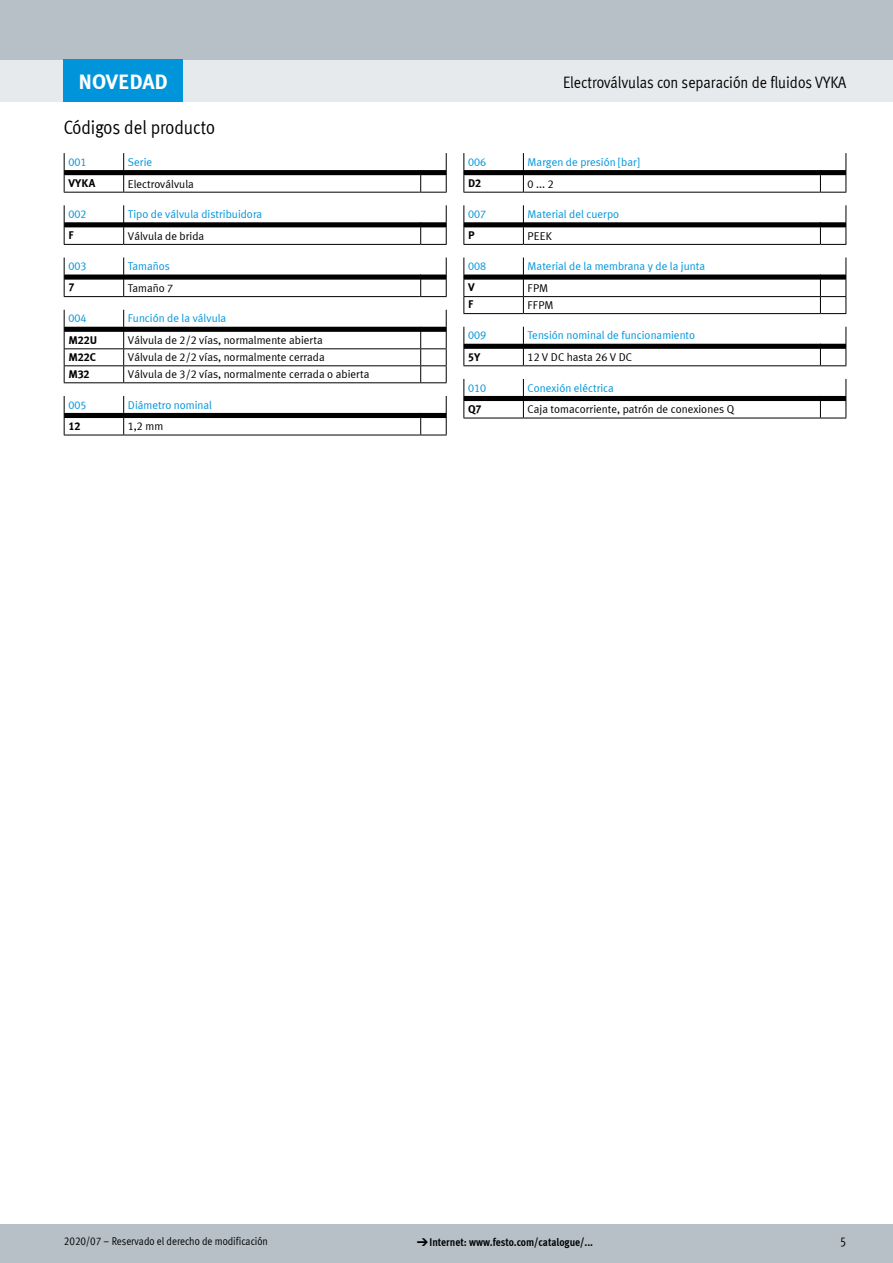
<style>
.page{position:relative;width:893px;height:1263px;background:#fff}
.page>*{position:absolute;margin:0;border:0;box-sizing:border-box;transform-origin:0 0}
.t1{font:700 21px "Meta Plus LF";letter-spacing:-.005em;color:#fff}
.FES_title_section{font:19.5px "Meta Cond LF";color:#000}
.FES_title_family{font:16.5px "Meta Cond LF";color:#000}
.t2{font:12.75px "Meta Cond LF";color:#000}
.t3{font:11.25px "Meta Plus LF";color:#000}
.t4{font:11.25px "Meta Plus LF";color:#0095db}
.t5{font:11.25px "Meta Cond LF";color:#000}
.t6{font:700 11.25px "Meta Cond LF";color:#000}
.t7{font:700 11.25px "Meta Plus LF";color:#000}
.s1{font-family:"Meto Pict 182";font-weight:400}
</style>
<div class="page">
<div style="left:0;top:1225px;width:893px;height:38px;background:#b6c0c6"></div>
<div style="left:0;top:60px;width:893px;height:42px;background:#e7eaec"></div>
<div style="left:0;top:0;width:893px;height:60px;background:#b6c0c6"></div>
<svg style="left:64px;top:153px;width:383px;height:40px"></svg>
<svg style="left:64px;top:205px;width:383px;height:40px"></svg>
<svg style="left:64px;top:257px;width:383px;height:40px"></svg>
<svg style="left:64px;top:310px;width:383px;height:73px"></svg>
<svg style="left:64px;top:396px;width:383px;height:40px"></svg>
<svg style="left:463px;top:153px;width:384px;height:40px"></svg>
<svg style="left:463px;top:205px;width:384px;height:40px"></svg>
<svg style="left:463px;top:257px;width:384px;height:57px"></svg>
<svg style="left:463px;top:327px;width:384px;height:39px"></svg>
<svg style="left:463px;top:379px;width:384px;height:40px"></svg>
<div style="left:64px;top:60px;width:119px;height:42px;background:#0095db"></div>
<p class="t1" style="left:79px;top:68px;width:91px">NOVEDAD</p>
<p class="FES_title_section" style="left:64px;top:116px;width:153px">Códigos del producto</p>
<p class="t4" style="left:68px;top:155px;width:20px">001</p>
<p class="t4" style="left:128px;top:155px;width:26px">Serie</p>
<p class="t7" style="left:68px;top:176px;width:28px">VYKA</p>
<p class="t3" style="left:128px;top:177px;width:68px">Electroválvula</p>
<p class="t4" style="left:68px;top:207px;width:20px">002</p>
<p class="t4" style="left:128px;top:207px;width:136px">Tipo de válvula distribuidora</p>
<p class="t7" style="left:68px;top:228px;width:7px">F</p>
<p class="t3" style="left:128px;top:229px;width:78px">Válvula de brida</p>
<p class="t4" style="left:68px;top:260px;width:20px">003</p>
<p class="t4" style="left:128px;top:260px;width:43px">Tamaños</p>
<p class="t7" style="left:68px;top:280px;width:8px">7</p>
<p class="t3" style="left:128px;top:281px;width:47px">Tamaño 7</p>
<p class="t4" style="left:68px;top:312px;width:20px">004</p>
<p class="t4" style="left:128px;top:312px;width:100px">Función de la válvula</p>
<p class="t7" style="left:68px;top:333px;width:30px">M22U</p>
<p class="t3" style="left:128px;top:333px;width:196px">Válvula de 2/2 vías, normalmente abierta</p>
<p class="t7" style="left:68px;top:350px;width:29px">M22C</p>
<p class="t3" style="left:128px;top:350px;width:198px">Válvula de 2/2 vías, normalmente cerrada</p>
<p class="t7" style="left:68px;top:367px;width:23px">M32</p>
<p class="t3" style="left:128px;top:367px;width:243px">Válvula de 3/2 vías, normalmente cerrada o abierta</p>
<p class="t4" style="left:68px;top:398px;width:20px">005</p>
<p class="t4" style="left:128px;top:398px;width:86px">Diámetro nominal</p>
<p class="t7" style="left:68px;top:419px;width:13px">12</p>
<p class="t3" style="left:128px;top:420px;width:37px">1,2 mm</p>
<p class="FES_title_family" style="left:563px;top:72px;width:285px">Electroválvulas con separación de fluidos VYKA</p>
<p class="t4" style="left:468px;top:155px;width:20px">006</p>
<p class="t4" style="left:528px;top:155px;width:114px">Margen de presión [bar]</p>
<p class="t7" style="left:468px;top:176px;width:15px">D2</p>
<p class="t3" style="left:528px;top:177px;width:28px">0 ... 2</p>
<p class="t4" style="left:468px;top:207px;width:20px">007</p>
<p class="t4" style="left:528px;top:207px;width:93px">Material del cuerpo</p>
<p class="t7" style="left:468px;top:228px;width:8px">P</p>
<p class="t3" style="left:528px;top:229px;width:26px">PEEK</p>
<p class="t4" style="left:468px;top:260px;width:20px">008</p>
<p class="t4" style="left:528px;top:260px;width:179px">Material de la membrana y de la junta</p>
<p class="t7" style="left:468px;top:280px;width:8px">V</p>
<p class="t3" style="left:528px;top:281px;width:22px">FPM</p>
<p class="t7" style="left:468px;top:297px;width:7px">F</p>
<p class="t3" style="left:528px;top:298px;width:27px">FFPM</p>
<p class="t4" style="left:468px;top:329px;width:20px">009</p>
<p class="t4" style="left:528px;top:329px;width:169px">Tensión nominal de funcionamiento</p>
<p class="t7" style="left:468px;top:350px;width:14px">5Y</p>
<p class="t3" style="left:528px;top:350px;width:106px">12 V DC hasta 26 V DC</p>
<p class="t4" style="left:468px;top:381px;width:20px">010</p>
<p class="t4" style="left:528px;top:381px;width:88px">Conexión eléctrica</p>
<p class="t7" style="left:468px;top:402px;width:15px">Q7</p>
<p class="t3" style="left:528px;top:403px;width:208px">Caja tomacorriente, patrón de conexiones Q</p>
<p class="t5" style="left:64px;top:1234px;width:206px">2020/07 – Reservado el derecho de modificación</p>
<p class="t6" style="left:417px;top:1235px;width:178px"><span class="s1">d</span>Internet: www.festo.com/catalogue/...</p>
<p class="t2" style="left:840px;top:1234px;width:8px">5</p>
</div>
